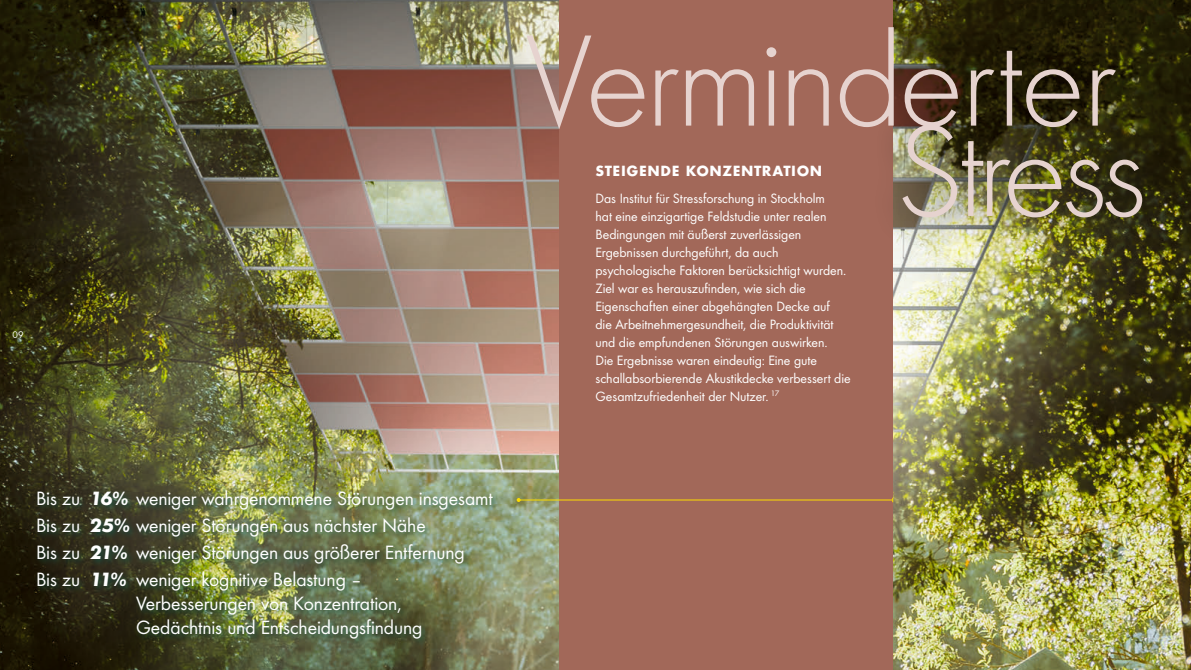
<style>
.page{position:relative;width:1191px;height:670px;background:#fff}
.page>*{position:absolute;margin:0;border:0;box-sizing:border-box;transform-origin:0 0}
.t1{font:300 135px "Futura";letter-spacing:-.035em;color:#e6d3cf}
.t2{font:20px/26.8px "Futura Boo";letter-spacing:-.005em;color:#fff}
.t3{font:700 15.4px "Futura";letter-spacing:.035em;color:#fff}
.t4{font:14px/18px "Futura Boo";letter-spacing:-.005em;color:#fff}
.t5{font:10px "Futura Boo";color:#fff}
.s1{font-family:"Futura";font-weight:700;font-style:italic}
</style>
<div class="page">
<img style="left:0;top:0;width:1191px;height:670px">
<div style="left:559px;top:0;width:334px;height:670px;background:#a26859"></div>
<div style="left:35px;top:488px;width:466px;height:159px;background:#135949;opacity:.75"></div>
<hr style="left:518px;top:499px;width:374px;height:1px;background:#fcdc00">
<svg style="left:516px;top:498px;width:4px;height:4px"></svg>
<div style="left:872px;top:92px;width:302px;height:158px;background:#131413;opacity:.9"></div>
<p class="t5" style="left:12px;top:329px;width:13px">09</p>
<h1 class="t1" style="left:524px;top:4px;width:595px">Verminderter</h1>
<h1 class="t1" style="left:895px;top:95px;width:252px">Stress</h1>
<p class="t3" style="left:595px;top:162px;width:228px">STEIGENDE KONZENTRATION</p>
<p class="t4" style="left:595px;top:189px;width:257px">Das Institut für Stressforschung in Stockholm<br>hat eine einzigartige Feldstudie unter realen Bedingungen mit äußerst zuverlässigen Ergebnissen durchgeführt, da auch psychologische Faktoren berücksichtigt wurden.<br>Ziel war es herauszufinden, wie sich die Eigenschaften einer abgehängten Decke auf<br>die Arbeitnehmergesundheit, die Produktivität und die empfundenen Störungen auswirken.<br>Die Ergebnisse waren eindeutig: Eine gute schallabsorbierende Akustikdecke verbessert die Gesamtzufriedenheit der Nutzer. <sup>17</sup></p>
<h2 class="t2" style="left:36px;top:486px;width:458px">Bis zu <span class="s1">16%</span> weniger wahrgenommene Störungen insgesamt Bis zu <span class="s1">25%</span> weniger Störungen aus nächster Nähe<br>Bis zu <span class="s1">21%</span> weniger Störungen aus größerer Entfernung<br>Bis zu <span class="s1">11%</span> weniger kognitive Belastung –</h2>
<h2 class="t2" style="left:136px;top:592px;width:288px;line-height:24px">Verbesserungen von Konzentration,<br>Gedächtnis und Entscheidungsfindung</h2>
</div>
